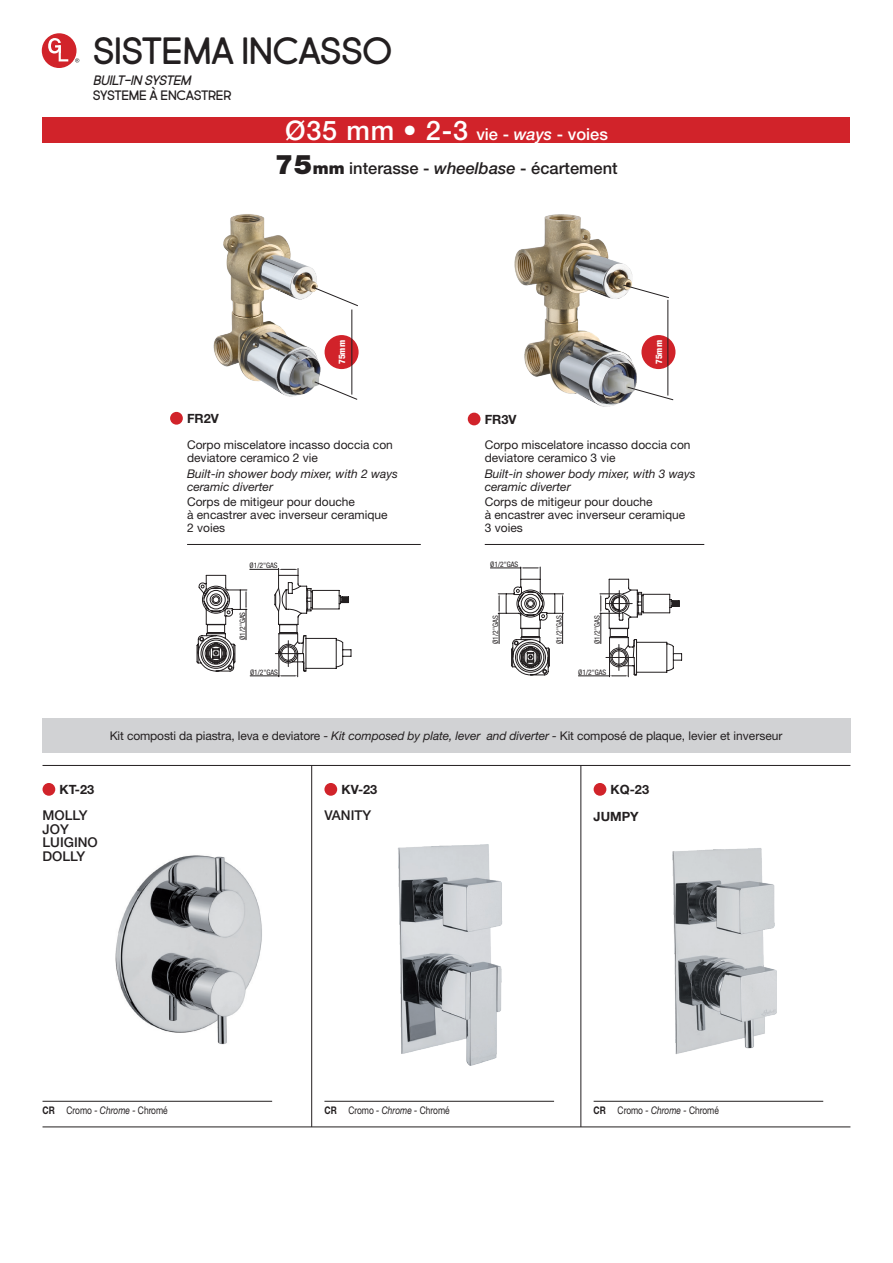
<style>
.page{position:relative;width:893px;height:1263px;background:#fff}
.page>*{position:absolute;margin:0;border:0;box-sizing:border-box;transform-origin:0 0}
.t1{font:37.5px "Market Fresh";letter-spacing:-.02em;color:#231f20}
.t2{font:500 16.5px "Helvetica Neue LT";color:#231f20}
.t3{font:500 16.5px "Helvetica Neue LT";color:#fff}
.t4{font:500 13.5px/13.5px "Helvetica Neue LT";color:#231f20}
.t5{font:13.5px "Market Fresh";letter-spacing:-.02em;color:#231f20}
.t6{font:italic 13.5px "Market Fresh";color:#231f20}
.t7{font:700 12.75px/27px "Helvetica Neue LT";color:#231f20}
.t8{font:12px/12.8px "Helvetica Neue LT";color:#231f20}
.t9{font:italic 12px/12.8px "Helvetica Neue LT";color:#231f20}
.t10{font:10.5px "Helvetica Neue LT";color:#231f20;scale:.8 1}
.t11{font:800 condensed 9px "Helvetica Neue LT";color:#fff}
.t12{font:condensed 7.5px "Helvetica Neue LT";color:#231f20}
.s1{font-size:27px}
.s2{font-style:italic}
.s3{font-weight:900;font-size:27px}
.s4{font-weight:900}
.s5{font-weight:700}
</style>
<div class="page">
<div style="left:325px;top:335px;width:34px;height:34px;background:#d1232a;border-radius:50%"></div>
<div style="left:641px;top:335px;width:34px;height:34px;background:#d1232a;border-radius:50%"></div>
<div style="left:43px;top:34px;width:33px;height:33px;background:#d1232a;border-radius:50%"></div>
<div style="left:42px;top:33px;width:35px;height:35px;border:1px solid #d1232a;border-radius:50%"></div>
<svg style="left:48px;top:38px;width:20px;height:23px"></svg>
<svg style="left:75px;top:58px;width:4px;height:5px"></svg>
<div style="left:43px;top:117px;width:807px;height:25px;background:#d1232a"></div>
<hr style="left:187px;top:544px;width:234px;height:1px;background:#231f20">
<div style="left:170px;top:412px;width:13px;height:13px;background:#d1232a;border-radius:50%"></div>
<svg style="left:197px;top:568px;width:154px;height:109px"></svg>
<img style="left:213px;top:214px;width:124px;height:183px">
<hr style="left:352px;top:310px;width:1px;height:85px;background:#231f20">
<svg style="left:314px;top:287px;width:44px;height:19px"></svg>
<svg style="left:314px;top:381px;width:44px;height:19px"></svg>
<hr style="left:485px;top:544px;width:219px;height:1px;background:#231f20">
<div style="left:468px;top:413px;width:12px;height:12px;background:#d1232a;border-radius:50%"></div>
<hr style="left:490px;top:568px;width:31px;height:1px;background:#231f20">
<svg style="left:498px;top:567px;width:184px;height:110px"></svg>
<img style="left:514px;top:214px;width:139px;height:193px">
<hr style="left:668px;top:300px;width:1px;height:95px;background:#231f20">
<svg style="left:623px;top:285px;width:46px;height:13px"></svg>
<svg style="left:627px;top:387px;width:47px;height:13px"></svg>
<hr style="left:311px;top:765px;width:1px;height:362px;background:#231f20">
<hr style="left:581px;top:765px;width:1px;height:362px;background:#231f20">
<hr style="left:43px;top:1127px;width:807px;height:1px;background:#231f20">
<hr style="left:43px;top:765px;width:807px;height:1px;background:#231f20">
<hr style="left:43px;top:1101px;width:229px;height:1px;background:#231f20">
<div style="left:43px;top:783px;width:12px;height:13px;background:#d1232a;border-radius:50%"></div>
<hr style="left:324px;top:1101px;width:230px;height:1px;background:#231f20">
<div style="left:324px;top:783px;width:13px;height:13px;background:#d1232a;border-radius:50%"></div>
<hr style="left:594px;top:1101px;width:229px;height:1px;background:#231f20">
<div style="left:594px;top:783px;width:12px;height:13px;background:#d1232a;border-radius:50%"></div>
<img style="left:115px;top:855px;width:147px;height:190px">
<img style="left:398px;top:844px;width:104px;height:222px">
<img style="left:673px;top:848px;width:104px;height:206px">
<div style="left:42px;top:719px;width:808px;height:34px;background:#d1d2d4"></div>
<h1 class="t1" style="left:93px;top:24px;width:301px">SISTEMA INCASSO</h1>
<p class="t6" style="left:93px;top:71px;width:104px">BUILT-IN SYSTEM</p>
<p class="t5" style="left:93px;top:86px;width:140px">SYSTEME Ä ENCASTRER</p>
<h2 class="t3" style="left:285px;top:124px;width:324px"><span class="s1">Ø35 mm • 2-3</span> vie - <span class="s2">ways</span> - voies</h2>
<h2 class="t2" style="left:275px;top:159px;width:344px"><span class="s3">75</span><span class="s4">mm</span> interasse - <span class="s2">wheelbase</span> - écartement</h2>
<p class="t11" style="left:336px;top:364px;width:25px;rotate:-90deg">75mm</p>
<p class="t11" style="left:653px;top:364px;width:25px;rotate:-90deg">75mm</p>
<p class="t7" style="left:187px;top:405px;width:33px">FR2V</p>
<p class="t8" style="left:187px;top:439px;width:207px">Corpo miscelatore incasso doccia con deviatore ceramico 2 vie</p>
<p class="t9" style="left:187px;top:467px;width:212px">Built-in shower body mixer, with 2 ways ceramic diverter</p>
<p class="t8" style="left:187px;top:496px;width:202px">Corps de mitigeur pour douche<br>à encastrer avec inverseur ceramique<br>2 voies</p>
<p class="t12" style="left:250px;top:561px;width:30px">Ø1/2"GAS</p>
<p class="t7" style="left:485px;top:406px;width:33px">FR3V</p>
<p class="t8" style="left:485px;top:439px;width:207px">Corpo miscelatore incasso doccia con deviatore ceramico 3 vie</p>
<p class="t9" style="left:485px;top:467px;width:212px">Built-in shower body mixer, with 3 ways ceramic diverter</p>
<p class="t8" style="left:485px;top:496px;width:202px">Corps de mitigeur pour douche<br>à encastrer avec inverseur ceramique<br>3 voies</p>
<p class="t12" style="left:490px;top:560px;width:30px">Ø1/2"GAS</p>
<p class="t12" style="left:238px;top:640px;width:30px;rotate:-90deg">Ø1/2"GAS</p>
<p class="t12" style="left:491px;top:644px;width:30px;rotate:-90deg">Ø1/2"GAS</p>
<p class="t12" style="left:555px;top:644px;width:30px;rotate:-90deg">Ø1/2"GAS</p>
<p class="t12" style="left:593px;top:644px;width:30px;rotate:-90deg">Ø1/2"GAS</p>
<p class="t12" style="left:250px;top:668px;width:30px">Ø1/2"GAS</p>
<p class="t12" style="left:578px;top:668px;width:30px">Ø1/2"GAS</p>
<p class="t8" style="left:110px;top:730px;width:674px">Kit composti da piastra, leva e deviatore - <span class="s2">Kit composed by plate, lever and diverter -</span> Kit composé de plaque, levier et inverseur</p>
<p class="t7" style="left:60px;top:776px;width:36px">KT-23</p>
<p class="t4" style="left:43px;top:809px;width:57px">MOLLY<br>JOY<br>LUIGINO<br>DOLLY</p>
<p class="t7" style="left:341px;top:776px;width:37px">KV-23</p>
<p class="t4" style="left:324px;top:809px;width:48px">VANITY</p>
<p class="t7" style="left:594px;top:776px;width:57px;text-indent:17px">KQ-23<br>JUMPY</p>
<p class="t10" style="left:43px;top:1104px;width:158px"><span class="s5">CR</span> Cromo <span class="s2">- Chrome -</span> Chromé</p>
<p class="t10" style="left:324px;top:1104px;width:158px"><span class="s5">CR</span> Cromo <span class="s2">- Chrome -</span> Chromé</p>
<p class="t10" style="left:594px;top:1104px;width:158px"><span class="s5">CR</span> Cromo <span class="s2">- Chrome -</span> Chromé</p>
</div>
